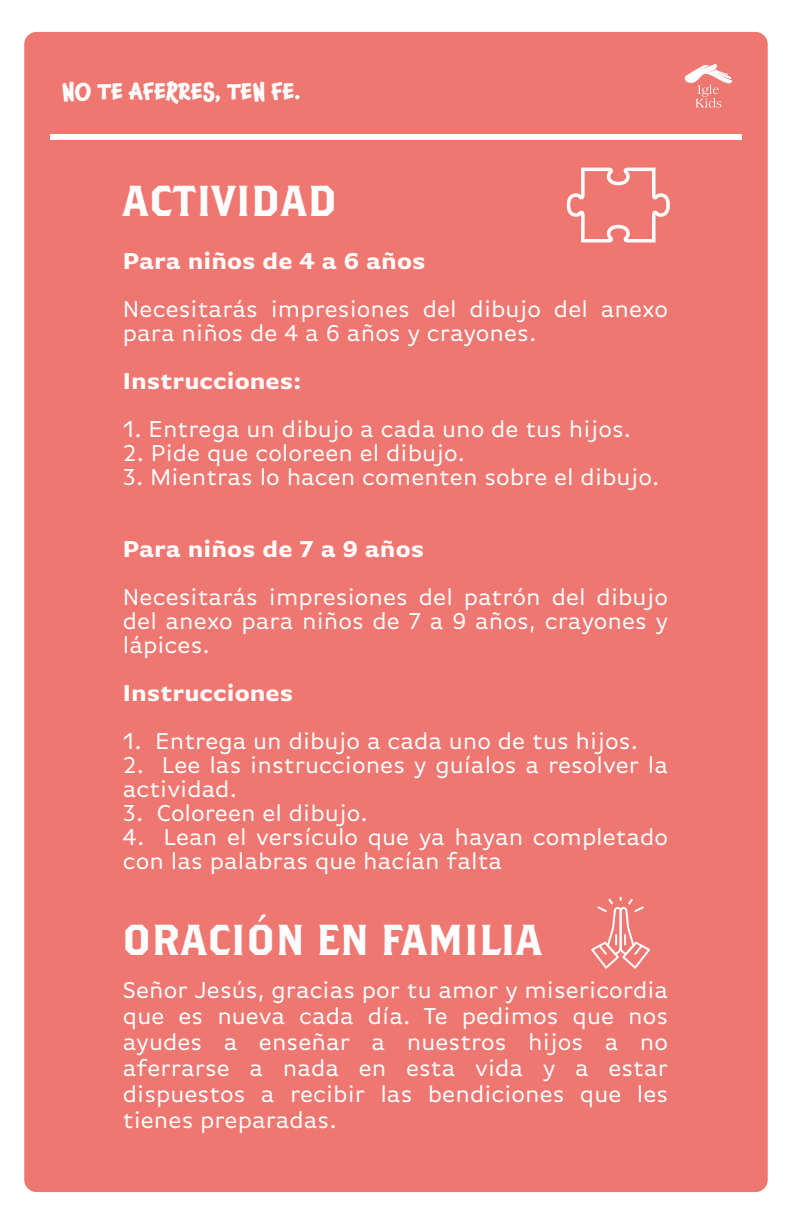
<style>
.page{position:relative;width:792px;height:1224px;background:#fff}
.page>*{position:absolute;margin:0;border:0;box-sizing:border-box;transform-origin:0 0}
.t1{font:43.2px "Brothers OT";color:#fff}
.t2{font:24.2px/26px "Basic Gothic Pro";color:#fff}
.t3{font:700 24.2px "Basic Gothic Pro";color:#fff}
.t4{font:700 22.6px "Chaloops";color:#fff}
</style>
<div class="page">
<div style="left:24px;top:32px;width:744px;height:1160px;background:#ef7771;border-radius:12px"></div>
<svg style="left:591px;top:897px;width:59px;height:72px"></svg>
<svg style="left:567px;top:168px;width:103px;height:75px"></svg>
<div style="left:50px;top:134px;width:692px;height:6px;background:#fff"></div>
<svg style="left:684px;top:64px;width:49px;height:44px"></svg>
<p class="t4" style="left:62px;top:73px;width:240px">NO TE AFERRES, TEN FE.</p>
<h1 class="t1" style="left:122px;top:181px;width:217px">ACTIVIDAD</h1>
<p class="t3" style="left:123px;top:247px;width:304px">Para niños de 4 a 6 años</p>
<p class="t2" style="left:123px;top:297px;width:547px;line-height:24px">Necesitarás impresiones del dibujo del anexo para niños de 4 a 6 años y crayones.</p>
<p class="t3" style="left:123px;top:367px;width:180px">Instrucciones:</p>
<p class="t2" style="left:123px;top:416px;width:510px">1. Entrega un dibujo a cada uno de tus hijos.</p>
<p class="t2" style="left:123px;top:440px;width:344px">2. Pide que coloreen el dibujo.</p>
<p class="t2" style="left:123px;top:464px;width:538px">3. Mientras lo hacen comenten sobre el dibujo.</p>
<p class="t3" style="left:123px;top:535px;width:303px">Para niños de 7 a 9 años</p>
<p class="t2" style="left:123px;top:585px;width:547px;line-height:24px;text-align:justify">Necesitarás impresiones del patrón del dibujo del anexo para niños de 7 a 9 años, crayones y lápices.</p>
<p class="t3" style="left:123px;top:679px;width:172px">Instrucciones</p>
<p class="t2" style="left:123px;top:728px;width:517px">1. Entrega un dibujo a cada uno de tus hijos.</p>
<p class="t2" style="left:123px;top:753px;width:547px;line-height:24px">2. Lee las instrucciones y guíalos a resolver la actividad.</p>
<p class="t2" style="left:123px;top:800px;width:246px">3. Coloreen el dibujo.</p>
<p class="t2" style="left:123px;top:825px;width:547px;line-height:24px">4. Lean el versículo que ya hayan completado con las palabras que hacían falta</p>
<h1 class="t1" style="left:122px;top:920px;width:422px">ORACIÓN EN FAMILIA</h1>
<p class="t2" style="left:123px;top:977px;width:547px;text-align:justify">Señor Jesús, gracias por tu amor y misericordia que es nueva cada día. Te pedimos que nos ayudes a enseñar a nuestros hijos a no aferrarse a nada en esta vida y a estar dispuestos a recibir las bendiciones que les tienes preparadas.</p>
</div>
